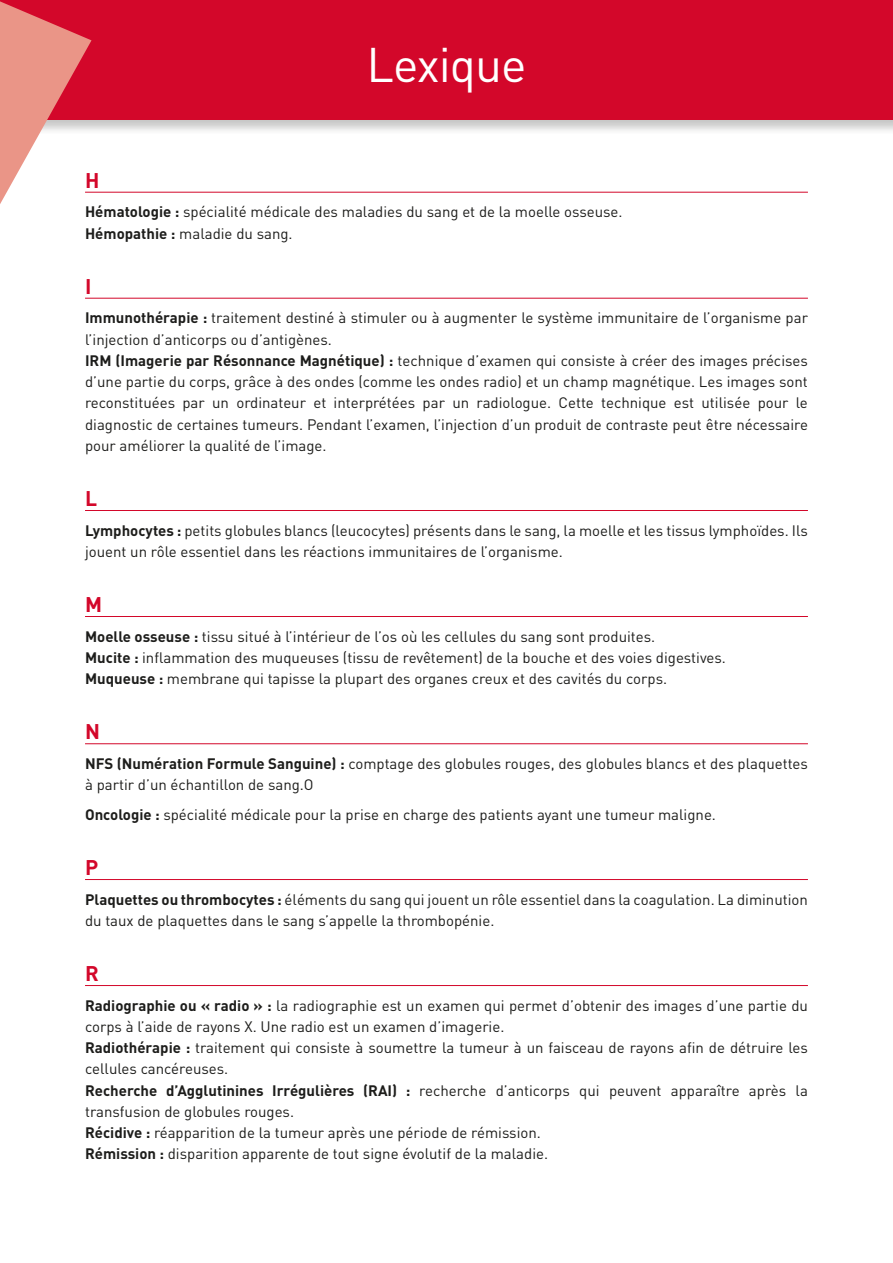
<style>
.page{position:relative;width:893px;height:1263px;background:#fff}
.page>*{position:absolute;margin:0;border:0;box-sizing:border-box;transform-origin:0 0}
.t1{font:48px "DIN";letter-spacing:-.02em;color:#fff}
.t2{font:700 21px "DIN";color:#d3072a}
.t3{font:15px/21.3px "DIN";color:#1d1d1b}
.s1{font-weight:700}
</style>
<div class="page">
<div style="left:0;top:0;width:893px;height:136px;background:#1d1d1b;opacity:.25"></div>
<div style="left:0;top:0;width:893px;height:119px;background:#d3072a"></div>
<svg style="left:0;top:1px;width:92px;height:203px"></svg>
<hr style="left:85px;top:192px;width:723px;height:1px;background:#d3072a">
<hr style="left:85px;top:298px;width:723px;height:1px;background:#d3072a">
<hr style="left:85px;top:510px;width:723px;height:1px;background:#d3072a">
<hr style="left:85px;top:616px;width:723px;height:1px;background:#d3072a">
<hr style="left:85px;top:743px;width:723px;height:1px;background:#d3072a">
<hr style="left:85px;top:879px;width:723px;height:1px;background:#d3072a">
<hr style="left:85px;top:985px;width:723px;height:1px;background:#d3072a">
<h1 class="t1" style="left:366px;top:34px;width:162px">Lexique</h1>
<h2 class="t2" style="left:85px;top:166px;width:16px">H</h2>
<p class="t3" style="left:85px;top:201px;width:539px"><span class="s1">Hématologie :</span> spécialité médicale des maladies du sang et de la moelle osseuse.<br><span class="s1">Hémopathie :</span> maladie du sang.</p>
<h2 class="t2" style="left:85px;top:272px;width:8px">I</h2>
<p class="t3" style="left:85px;top:307px;width:724px"><span class="s1">Immunothérapie :</span> traitement destiné à stimuler ou à augmenter le système immunitaire de l’organisme par l’injection d’anticorps ou d’antigènes.<br><span class="s1">IRM (Imagerie par Résonnance Magnétique) :</span> technique d’examen qui consiste à créer des images précises d’une partie du corps, grâce à des ondes (comme les ondes radio) et un champ magnétique. Les images sont reconstituées par un ordinateur et interprétées par un radiologue. Cette technique est utilisée pour le diagnostic de certaines tumeurs. Pendant l’examen, l’injection d’un produit de contraste peut être nécessaire pour améliorer la qualité de l’image.</p>
<h2 class="t2" style="left:85px;top:484px;width:14px">L</h2>
<p class="t3" style="left:85px;top:519px;width:724px"><span class="s1">Lymphocytes :</span> petits globules blancs (leucocytes) présents dans le sang, la moelle et les tissus lymphoïdes. Ils jouent un rôle essentiel dans les réactions immunitaires de l’organisme.</p>
<h2 class="t2" style="left:85px;top:590px;width:19px">M</h2>
<p class="t3" style="left:85px;top:625px;width:642px"><span class="s1">Moelle osseuse :</span> tissu situé à l’intérieur de l’os où les cellules du sang sont produites.<br><span class="s1">Mucite :</span> inflammation des muqueuses (tissu de revêtement) de la bouche et des voies digestives.<br><span class="s1">Muqueuse :</span> membrane qui tapisse la plupart des organes creux et des cavités du corps.</p>
<h2 class="t2" style="left:85px;top:718px;width:16px">N</h2>
<p class="t3" style="left:85px;top:752px;width:724px"><span class="s1">NFS (Numération Formule Sanguine) :</span> comptage des globules rouges, des globules blancs et des plaquettes à partir d’un échantillon de sang.O</p>
<p class="t3" style="left:85px;top:803px;width:632px"><span class="s1">Oncologie :</span> spécialité médicale pour la prise en charge des patients ayant une tumeur maligne.</p>
<h2 class="t2" style="left:85px;top:853px;width:15px">P</h2>
<p class="t3" style="left:85px;top:888px;width:724px"><span class="s1">Plaquettes ou thrombocytes :</span> éléments du sang qui jouent un rôle essentiel dans la coagulation. La diminution du taux de plaquettes dans le sang s’appelle la thrombopénie.</p>
<h2 class="t2" style="left:85px;top:959px;width:15px">R</h2>
<p class="t3" style="left:85px;top:994px;width:724px"><span class="s1">Radiographie ou « radio » :</span> la radiographie est un examen qui permet d’obtenir des images d’une partie du corps à l’aide de rayons X. Une radio est un examen d’imagerie.<br><span class="s1">Radiothérapie :</span> traitement qui consiste à soumettre la tumeur à un faisceau de rayons afin de détruire les cellules cancéreuses.<br><span class="s1">Recherche d’Agglutinines Irrégulières (RAI) :</span> recherche d’anticorps qui peuvent apparaître après la transfusion de globules rouges.<br><span class="s1">Récidive :</span> réapparition de la tumeur après une période de rémission.<br><span class="s1">Rémission :</span> disparition apparente de tout signe évolutif de la maladie.</p>
</div>
